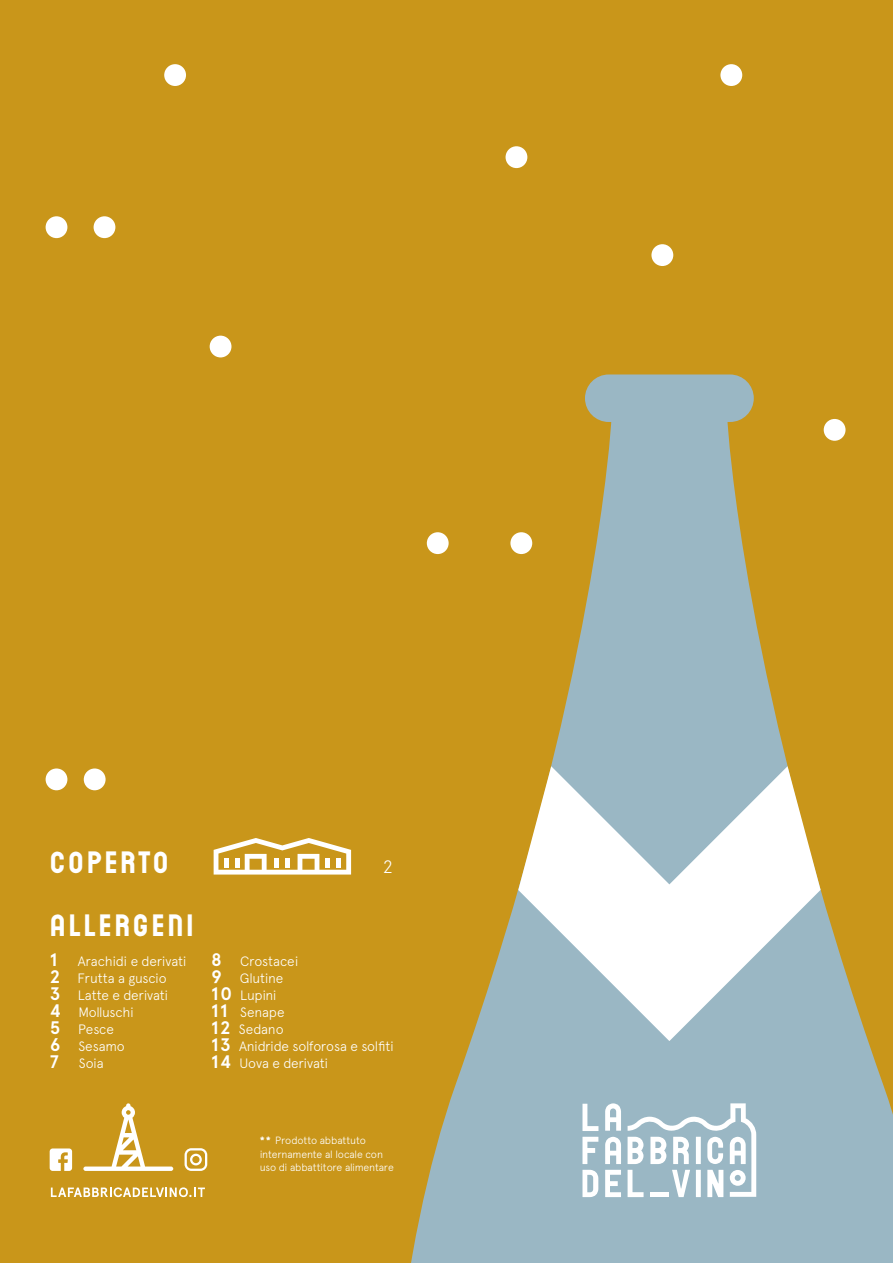
<style>
.page{position:relative;width:893px;height:1263px;background:#c9961a}
.page>*{position:absolute;margin:0;border:0;box-sizing:border-box;transform-origin:0 0}
.t1{font:30px "Crimestopper JNL";letter-spacing:.1em;color:#fff}
.t2{font:300 18px "Apercu";color:#fff}
.t3{font:300 13.65px/17px "Apercu";letter-spacing:-.015em;color:#fff}
.t4{font:300 10.5px/13.5px "Apercu";letter-spacing:-.015em;color:#fff}
.s1{font-weight:700;font-size:18.15px}
.s2{font-weight:700}
</style>
<div class="page">
<svg style="left:339px;top:374px;width:554px;height:889px"></svg>
<svg style="left:518px;top:766px;width:303px;height:275px;fill:#fff"></svg>
<svg style="left:605px;top:1170px;width:16px;height:27px"></svg>
<svg style="left:605px;top:1137px;width:16px;height:27px"></svg>
<svg style="left:605px;top:1103px;width:16px;height:28px"></svg>
<svg style="left:582px;top:1137px;width:16px;height:27px"></svg>
<svg style="left:582px;top:1170px;width:16px;height:27px"></svg>
<svg style="left:582px;top:1104px;width:16px;height:27px"></svg>
<svg style="left:628px;top:1103px;width:128px;height:94px"></svg>
<div style="left:650px;top:1192px;width:19px;height:5px;background:#fff"></div>
<svg style="left:51px;top:1187px;width:154px;height:10px"></svg>
<svg style="left:185px;top:1148px;width:22px;height:23px"></svg>
<svg style="left:50px;top:1148px;width:22px;height:23px"></svg>
<svg style="left:83px;top:1103px;width:90px;height:68px"></svg>
<svg style="left:214px;top:838px;width:137px;height:36px"></svg>
<div style="left:325px;top:858px;width:5px;height:10px;background:#fff"></div>
<div style="left:336px;top:858px;width:5px;height:10px;background:#fff"></div>
<div style="left:274px;top:858px;width:5px;height:10px;background:#fff"></div>
<div style="left:285px;top:858px;width:5px;height:10px;background:#fff"></div>
<hr style="left:224px;top:858px;width:4px;height:10px;background:#fff">
<hr style="left:235px;top:858px;width:4px;height:10px;background:#fff">
<div style="left:46px;top:216px;width:21px;height:22px;background:#fff;border-radius:50%"></div>
<div style="left:46px;top:768px;width:21px;height:22px;background:#fff;border-radius:50%"></div>
<div style="left:84px;top:768px;width:22px;height:22px;background:#fff;border-radius:50%"></div>
<div style="left:94px;top:216px;width:21px;height:22px;background:#fff;border-radius:50%"></div>
<div style="left:720px;top:64px;width:22px;height:22px;background:#fff;border-radius:50%"></div>
<div style="left:506px;top:146px;width:21px;height:22px;background:#fff;border-radius:50%"></div>
<div style="left:824px;top:419px;width:21px;height:22px;background:#fff;border-radius:50%"></div>
<div style="left:210px;top:336px;width:21px;height:21px;background:#fff;border-radius:50%"></div>
<div style="left:651px;top:244px;width:22px;height:22px;background:#fff;border-radius:50%"></div>
<div style="left:164px;top:64px;width:22px;height:22px;background:#fff;border-radius:50%"></div>
<div style="left:510px;top:532px;width:22px;height:22px;background:#fff;border-radius:50%"></div>
<div style="left:427px;top:532px;width:22px;height:22px;background:#fff;border-radius:50%"></div>
<h1 class="t1" style="left:50px;top:844px;width:120px">COPERTO</h1>
<h2 class="t2" style="left:383px;top:856px;width:12px">2</h2>
<h1 class="t1" style="left:50px;top:908px;width:146px">ALLERGENI</h1>
<p class="t3" style="left:50px;top:952px;width:138px"><span class="s1">1</span> Arachidi e derivati<br><span class="s1">2</span> Frutta a guscio<br><span class="s1">3</span> Latte e derivati<br><span class="s1">4</span> Molluschi<br><span class="s1">5</span> Pesce<br><span class="s1">6</span> Sesamo<br><span class="s1">7</span> Soia</p>
<p class="t3" style="left:211px;top:952px;width:184px"><span class="s1">8</span> Crostacei<br><span class="s1">9</span> Glutine<br><span class="s1">10</span> Lupini<br><span class="s1">11</span> Senape<br><span class="s1">12</span> Sedano<br><span class="s1">13</span> Anidride solforosa e solfiti<br><span class="s1">14</span> Uova e derivati</p>
<p class="t4" style="left:260px;top:1134px;width:136px"><span class="s2">**</span> Prodotto abbattuto internamente al locale con uso di abbattitore alimentare</p>
</div>
